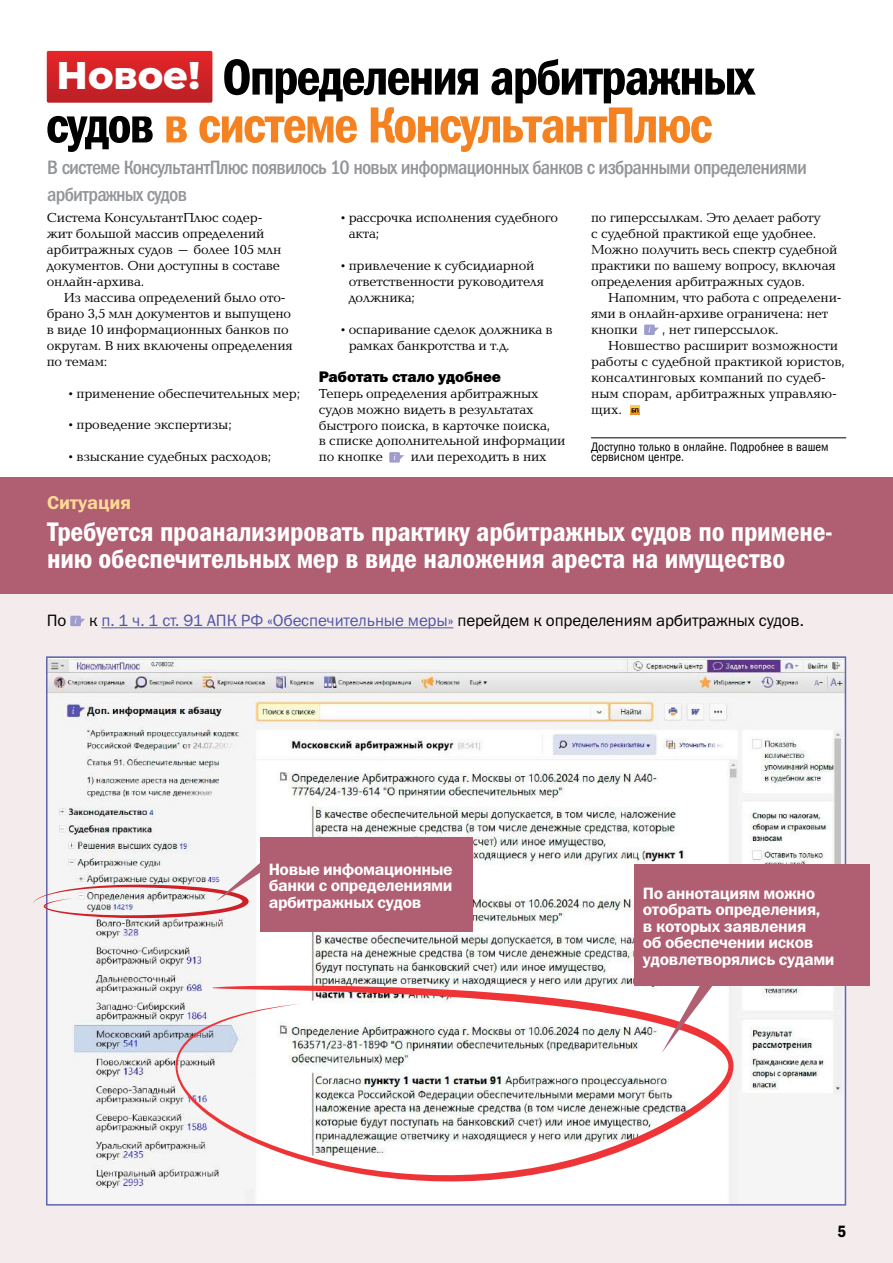
<style>
.page{position:relative;width:893px;height:1263px;background:#fff}
.page>*{position:absolute;margin:0;border:0;box-sizing:border-box;transform-origin:0 0}
.t1{font:51px/47.8px "Franklin Gothic Demi Cond C";letter-spacing:-.04em;color:#000}
.t2{font:800 38.55px "Montserrat";color:#fff}
.t3{font:27px/26.5px "Franklin Gothic Demi Cond C";letter-spacing:-.01em;color:#fff}
.t4{font:19.5px/26.5px "Franklin Gothic Medi Cond C";letter-spacing:-.04em;color:#939598}
.t5{font:18.75px "Franklin Gothic Demi C";letter-spacing:-.01em;color:#ffdb96}
.t6{font:16.5px/16.5px "Franklin Gothic Demi C";letter-spacing:-.025em;color:#fff;text-align:justify}
.t7{font:16.5px "Franklin Gothic Book C";letter-spacing:-.01em;color:#000}
.t8{font:16.5px "Franklin Gothic Demi Cond C";color:#000}
.t9{font:15.3px "Franklin Gothic Heavy C";letter-spacing:-.01em;color:#000}
.t10{font:13.5px/15.9px "Baltica C";letter-spacing:-.01em;color:#000}
.t11{font:12.3px/10.6px "Franklin Gothic Book Cond OSC";color:#000}
.s1{color:#f58220}
.s2{color:#4f56a6}
</style>
<div class="page">
<div style="left:0;top:488px;width:893px;height:775px;background:#f4ecec"></div>
<div style="left:0;top:477px;width:893px;height:117px;background:#b05e71"></div>
<svg style="left:46px;top:656px;width:801px;height:550px"></svg>
<svg style="left:47px;top:51px;width:165px;height:52px;background:#cf2328"></svg>
<hr style="left:591px;top:438px;width:255px;height:1px;background:#000">
<svg style="left:389px;top:452px;width:15px;height:11px"></svg>
<svg style="left:644px;top:325px;width:15px;height:10px"></svg>
<svg style="left:630px;top:406px;width:9px;height:9px"></svg>
<hr style="left:101px;top:627px;width:352px;height:1px;background:#4f56a6">
<svg style="left:70px;top:616px;width:15px;height:10px"></svg>
<svg style="left:33px;top:854px;width:227px;height:64px"></svg>
<div style="left:260px;top:837px;width:212px;height:95px;background:#b05e71"></div>
<svg style="left:175px;top:985px;width:559px;height:197px;fill:#f9fbf9"></svg>
<div style="left:634px;top:864px;width:236px;height:122px;background:#b05e71"></div>
<svg style="left:662px;top:986px;width:61px;height:67px;background:#f4d7d9"></svg>
<h1 class="t1" style="left:46px;top:52px;width:710px;text-indent:176px">Определения арбитражных судов <span class="s1">в системе КонсультантПлюс</span></h1>
<h3 class="t4" style="left:47px;top:154px;width:761px">В системе КонсультантПлюс появилось 10 новых информационных банков с избранными определениями арбитражных судов</h3>
<p class="t10" style="left:47px;top:210px;width:236px">Система КонсультантПлюс содер&shy;жит большой массив определений арбитражных судов – более 105 млн документов. Они доступны в составе онлайн-архива.</p>
<p class="t10" style="left:47px;top:290px;width:248px;text-indent:17px">Из массива определений было ото&shy;брано 3,5 млн документов и выпущено в виде 10 информационных банков по округам. В них включены определения по темам:</p>
<p class="t10" style="left:66px;top:386px;width:236px">•применение обеспечительных мер;</p>
<p class="t10" style="left:66px;top:418px;width:168px">•проведение экспертизы;</p>
<p class="t10" style="left:66px;top:449px;width:207px">•взыскание судебных расходов;</p>
<h2 class="t2" style="left:57px;top:47px;width:145px">Новое!</h2>
<p class="t10" style="left:591px;top:210px;width:248px">по гиперссылкам. Это делает работу<br>с судебной практикой еще удобнее.<br>Можно получить весь спектр судебной практики по вашему вопросу, включая определения арбитражных судов.</p>
<p class="t10" style="left:591px;top:290px;width:252px;text-indent:17px">Напомним, что работа с определени&shy;ями в онлайн-архиве ограничена: нет кнопки</p>
<p class="t10" style="left:349px;top:210px;width:211px;text-indent:-11px">•рассрочка исполнения судебного акта;</p>
<p class="t10" style="left:349px;top:258px;width:197px;text-indent:-11px">•привлечение к субсидиарной ответственности руководителя должника;</p>
<p class="t10" style="left:349px;top:322px;width:206px;text-indent:-11px">•оспаривание сделок должника в рамках банкротства и т.д.</p>
<p class="t9" style="left:319px;top:368px;width:184px">Работать стало удобнее</p>
<p class="t10" style="left:319px;top:386px;width:248px">Теперь определения арбитражных судов можно видеть в результатах быстрого поиска, в карточке поиска,<br>в списке дополнительной информации по кнопке</p>
<p class="t10" style="left:662px;top:322px;width:118px">, нет гиперссылок.</p>
<p class="t10" style="left:608px;top:338px;width:232px">Новшество расширит возможности</p>
<p class="t10" style="left:591px;top:354px;width:256px">работы с судебной практикой юристов,</p>
<p class="t10" style="left:591px;top:370px;width:236px">консалтинговых компаний по судеб-</p>
<p class="t10" style="left:591px;top:386px;width:247px">ным спорам, арбитражных управляю-</p>
<p class="t10" style="left:591px;top:402px;width:32px">щих.</p>
<p class="t11" style="left:591px;top:441px;width:239px">Доступно только в онлайне. Подробнее в вашем сервисном центре.</p>
<p class="t10" style="left:411px;top:450px;width:138px">или переходить в них</p>
<h3 class="t5" style="left:47px;top:492px;width:86px">Ситуация</h3>
<h3 class="t3" style="left:47px;top:518px;width:787px">Требуется проанализировать практику арбитражных судов по примене&shy;нию обеспечительных мер в виде наложения ареста на имущество</h3>
<p class="t7" style="left:47px;top:611px;width:21px">По</p>
<p class="t7" style="left:89px;top:611px;width:716px">к <span class="s2">п. 1 ч. 1 ст. 91 АПК РФ «Обеспечительные меры»</span> перейдем к определениям арбитражных судов.</p>
<p class="t6" style="left:269px;top:860px;width:185px">Новые инфомационные банки с определениями арбитражных судов</p>
<p class="t6" style="left:643px;top:884px;width:193px;text-align:left">По аннотациям можно отобрать определения,<br>в которых заявления<br>об обеспечении исков удовлетворялись судами</p>
<p class="t8" style="left:837px;top:1222px;width:10px">5</p>
</div>
